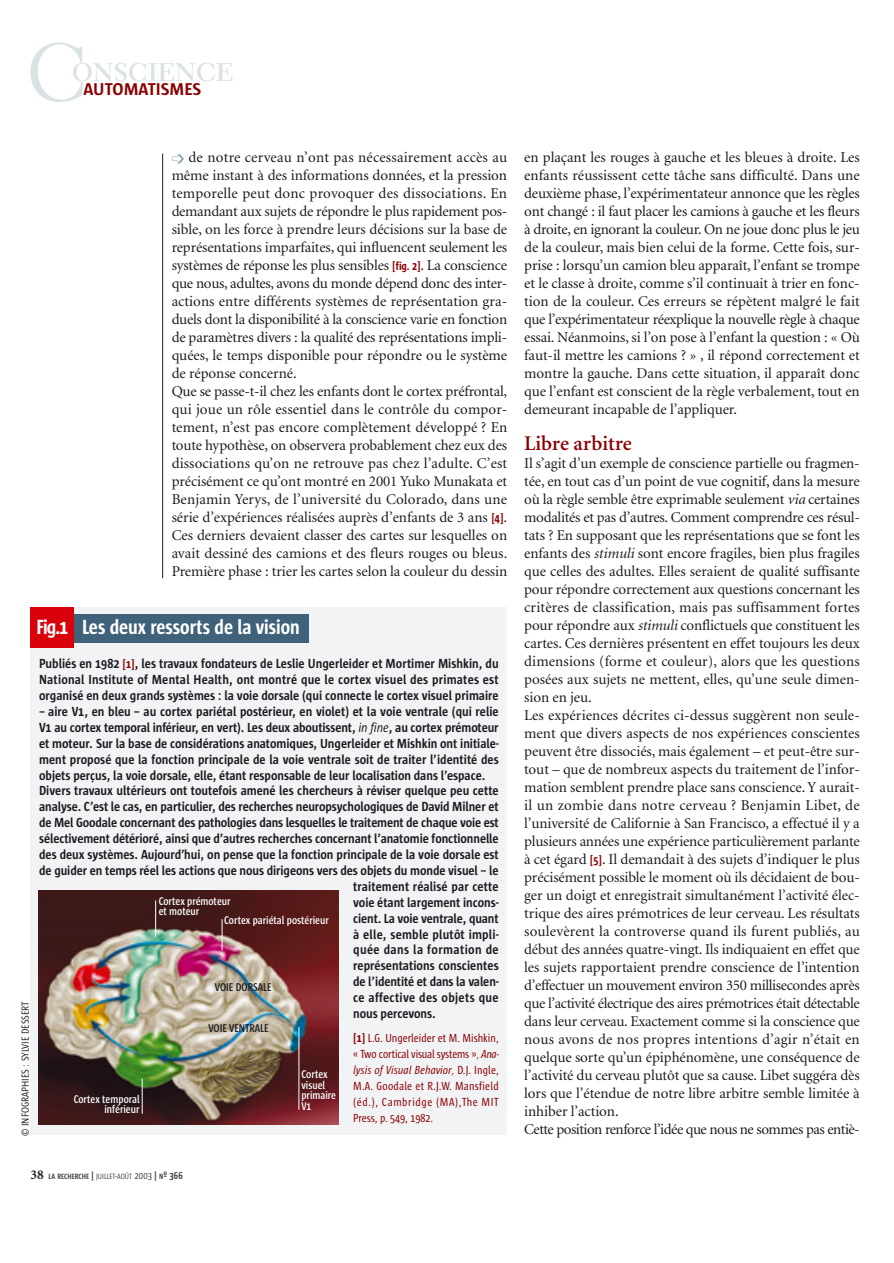
<style>
.page{position:relative;width:894px;height:1263px;background:#fff}
.page>*{position:absolute;margin:0;border:0;box-sizing:border-box;transform-origin:0 0}
.t1{font:81px "Electra LH";color:#dbe2e5}
.t2{font:700 25.5px "Electra LH";letter-spacing:.01em;color:#dbe2e5}
.t3{font:700 21px "Sun Cd";color:#fff}
.t4{font:600 21px "Minion";color:#8b0002}
.t5{font:700 17.55px "Sun";color:#8b0002}
.t6{font:15px/18px "Minion";letter-spacing:-.005em;color:#1b1c20}
.t7{font:700 13.5px/15.9px "Sun";letter-spacing:-.005em;color:#1b1c20;text-align:justify;scale:.9 1}
.t8{font:700 13.5px "Sun";letter-spacing:.015em;color:#1b1c20;scale:.9 1}
.t9{font:700 13.5px "Sun";letter-spacing:.025em;color:#1b1c20;scale:.9 1}
.t10{font:700 13.5px "Sun";letter-spacing:.03em;color:#1b1c20;scale:.9 1}
.t11{font:12px/15.9px "Sun Cd";letter-spacing:.02em;color:#8b0002;text-align:justify}
.t12{font:600 11.55px/10.8px "Sun Cd";color:#fff}
.t13{font:600 11.55px "Sun Cd";color:#1b1c20}
.t14{font:10.5px "Sun";color:#1b1c20;scale:.9 1}
.t15{font:700 7.8px "Sun Cd";color:#454b53}
.s1{font-family:"Sun Cd";font-weight:700;font-size:12px;color:#8b0002}
.s2{font-style:italic}
.s3{font-family:"Sun Cd";font-size:12px;color:#8b0002}
.s4{font-weight:400;font-style:italic}
.s5{font-weight:700}
.s6{font-weight:300}
.s7{font-weight:300;font-style:italic}
.s8{font-family:"Minion";font-size:13.5px;color:#1b1c20}
.s9{font-size:10.5px}
.s10{font-weight:400}
.s11{font-weight:400;font-size:10.5px}
</style>
<div class="page">
<hr style="left:162px;top:154px;width:1px;height:424px;background:#1b1c20">
<div style="left:31px;top:607px;width:476px;height:528px;background:#f1f3f4"></div>
<div style="left:74px;top:614px;width:235px;height:29px;background:#3f617a"></div>
<div style="left:31px;top:607px;width:43px;height:41px;background:#d9000b"></div>
<img style="left:39px;top:891px;width:299px;height:234px">
<hr style="left:155px;top:900px;width:1px;height:37px;background:#fff">
<hr style="left:222px;top:919px;width:1px;height:31px;background:#fff">
<hr style="left:142px;top:1079px;width:1px;height:35px;background:#fff">
<hr style="left:299px;top:1027px;width:1px;height:83px;background:#fff">
<h1 class="t1" style="left:27px;top:40px;width:63px">C</h1>
<h2 class="t2" style="left:72px;top:62px;width:163px">ONSCIENCE</h2>
<p class="t5" style="left:83px;top:82px;width:119px">AUTOMATISMES</p>
<p class="t14" style="left:21px;top:1136px;width:151px;rotate:-90deg">© INFOGRAPHIES : SYLVIE DESSERT</p>
<p class="t6" style="left:172px;top:149px;width:337px;text-indent:17px">de notre cerveau n’ont pas nécessairement accès au même instant à des informations données, et la pression temporelle peut donc provoquer des dissociations. En demandant aux sujets de répondre le plus rapidement pos&shy;sible, on les force à prendre leurs décisions sur la base de représentations imparfaites, qui influencent seulement les systèmes de réponse les plus sensibles <span class="s1">[fig. 2]</span>. La conscience que nous, adultes, avons du monde dépend donc des inter&shy;actions entre différents systèmes de représentation gra&shy;duels dont la disponibilité à la conscience varie en fonction de paramètres divers : la qualité des représentations impli&shy;quées, le temps disponible pour répondre ou le système de réponse concerné.<br>Que se passe-t-il chez les enfants dont le cortex préfrontal, qui joue un rôle essentiel dans le contrôle du compor&shy;tement, n’est pas encore complètement développé ? En toute hypothèse, on observera probablement chez eux des dissociations qu’on ne retrouve pas chez l’adulte. C’est précisément ce qu’ont montré en 2001 Yuko Munakata et Benjamin Yerys, de l’université du Colorado, dans une série d’expériences réalisées auprès d’enfants de 3 ans <span class="s1">[4]</span>.<br>Ces derniers devaient classer des cartes sur lesquelles on avait dessiné des camions et des fleurs rouges ou bleus.<br>Première phase : trier les cartes selon la couleur du dessin</p>
<p class="t6" style="left:524px;top:149px;width:337px;text-align:justify">en plaçant les rouges à gauche et les bleues à droite. Les enfants réussissent cette tâche sans difficulté. Dans une deuxième phase, l’expérimentateur annonce que les règles ont changé : il faut placer les camions à gauche et les fleurs à droite, en ignorant la couleur. On ne joue donc plus le jeu de la couleur, mais bien celui de la forme. Cette fois, sur&shy;prise : lorsqu’un camion bleu apparaît, l’enfant se trompe et le classe à droite, comme s’il continuait à trier en fonc&shy;tion de la couleur. Ces erreurs se répètent malgré le fait que l’expérimentateur réexplique la nouvelle règle à chaque essai. Néanmoins, si l’on pose à l’enfant la question : « Où faut-il mettre les camions ? » , il répond correctement et montre la gauche. Dans cette situation, il apparaît donc que l’enfant est conscient de la règle verbalement, tout en demeurant incapable de l’appliquer.</p>
<h3 class="t4" style="left:524px;top:435px;width:109px">Libre arbitre</h3>
<p class="t6" style="left:524px;top:455px;width:337px">Il s’agit d’un exemple de conscience partielle ou fragmen&shy;tée, en tout cas d’un point de vue cognitif, dans la mesure où la règle semble être exprimable seulement <span class="s2">via</span> certaines modalités et pas d’autres. Comment comprendre ces résul&shy;tats ? En supposant que les représentations que se font les enfants des <span class="s2">stimuli</span> sont encore fragiles, bien plus fragiles que celles des adultes. Elles seraient de qualité suffisante pour répondre correctement aux questions concernant les critères de classification, mais pas suffisamment fortes pour répondre aux <span class="s2">stimuli</span> conflictuels que constituent les cartes. Ces dernières présentent en effet toujours les deux dimensions (forme et couleur), alors que les questions posées aux sujets ne mettent, elles, qu’une seule dimen&shy;sion en jeu.<br>Les expériences décrites ci-dessus suggèrent non seule&shy;ment que divers aspects de nos expériences conscientes peuvent être dissociés, mais également – et peut-être sur&shy;tout – que de nombreux aspects du traitement de l’infor&shy;mation semblent prendre place sans conscience. Y aurait&shy;il un zombie dans notre cerveau ? Benjamin Libet, de l’université de Californie à San Francisco, a effectué il y a plusieurs années une expérience particulièrement parlante à cet égard <span class="s1">[5]</span>. Il demandait à des sujets d’indiquer le plus précisément possible le moment où ils décidaient de bou&shy;ger un doigt et enregistrait simultanément l’activité élec&shy;trique des aires prémotrices de leur cerveau. Les résultats soulevèrent la controverse quand ils furent publiés, au début des années quatre-vingt. Ils indiquaient en effet que les sujets rapportaient prendre conscience de l’intention d’effectuer un mouvement environ 350 millisecondes après que l’activité électrique des aires prémotrices était détectable dans leur cerveau. Exactement comme si la conscience que nous avons de nos propres intentions d’agir n’était en quelque sorte qu’un épiphénomène, une conséquence de l’activité du cerveau plutôt que sa cause. Libet suggéra dès lors que l’étendue de notre libre arbitre semble limitée à inhiber l’action.<br>Cette position renforce l’idée que nous ne sommes pas entiè-</p>
<h3 class="t3" style="left:37px;top:619px;width:265px">Fig.1 Les deux ressorts de la vision</h3>
<p class="t7" style="left:39px;top:657px;width:512px">Publiés en 1982 <span class="s3">[1]</span>, les travaux fondateurs de Leslie Ungerleider et Mortimer Mishkin, du National Institute of Mental Health, ont montré que le cortex visuel des primates est organisé en deux grands systèmes : la voie dorsale (qui connecte le cortex visuel primaire</p>
<p class="t7" style="left:39px;top:705px;width:512px">– aire V1, en bleu – au cortex pariétal postérieur, en violet) et la voie ventrale (qui relie</p>
<p class="t7" style="left:39px;top:721px;width:512px">V1 au cortex temporal inférieur, en vert). Les deux aboutissent, <span class="s4">in fine</span>, au cortex prémoteur</p>
<p class="t7" style="left:39px;top:737px;width:512px">et moteur. Sur la base de considérations anatomiques, Ungerleider et Mishkin ont initiale-</p>
<p class="t7" style="left:39px;top:752px;width:512px">ment proposé que la fonction principale de la voie ventrale soit de traiter l’identité des</p>
<p class="t7" style="left:39px;top:768px;width:497px">objets perçus, la voie dorsale, elle, étant responsable de leur localisation dans l’espace.</p>
<p class="t7" style="left:39px;top:784px;width:512px">Divers travaux ultérieurs ont toutefois amené les chercheurs à réviser quelque peu cette</p>
<p class="t7" style="left:39px;top:800px;width:512px">analyse. C’est le cas, en particulier, des recherches neuropsychologiques de David Milner et</p>
<p class="t7" style="left:39px;top:816px;width:512px">de Mel Goodale concernant des pathologies dans lesquelles le traitement de chaque voie est</p>
<p class="t7" style="left:39px;top:832px;width:512px">sélectivement détérioré, ainsi que d’autres recherches concernant l’anatomie fonctionnelle</p>
<p class="t7" style="left:39px;top:848px;width:512px">des deux systèmes. Aujourd’hui, on pense que la fonction principale de la voie dorsale est</p>
<p class="t7" style="left:39px;top:864px;width:512px">de guider en temps réel les actions que nous dirigeons vers des objets du monde visuel – le</p>
<p class="t7" style="left:353px;top:880px;width:163px">traitement réalisé par cette</p>
<p class="t7" style="left:353px;top:896px;width:163px">voie étant largement incons-</p>
<p class="t7" style="left:353px;top:911px;width:163px">cient. La voie ventrale, quant</p>
<p class="t8" style="left:353px;top:929px;width:163px">à elle, semble plutôt impli-</p>
<p class="t10" style="left:353px;top:945px;width:163px">quée dans la formation de</p>
<p class="t7" style="left:353px;top:959px;width:163px">représentations conscientes</p>
<p class="t7" style="left:353px;top:975px;width:163px">de l’identité et dans la valen-</p>
<p class="t9" style="left:353px;top:993px;width:163px">ce affective des objets que</p>
<p class="t7" style="left:353px;top:1007px;width:93px">nous percevons.</p>
<p class="t11" style="left:353px;top:1032px;width:147px"><span class="s5">[1]</span> L.G. Ungerleider et M. Mishkin, « Two cortical visual systems »<span class="s6">,</span> <span class="s2">Ana&shy;lysis of Visual Behavior</span><span class="s7">,</span> D.J. Ingle, M.A. Goodale et R.J.W. Mansfield (éd.), Cambridge (MA),The MIT Press, p. 549, 1982.</p>
<p class="t12" style="left:159px;top:898px;width:74px;line-height:9.9px">Cortex prémoteur et moteur</p>
<p class="t12" style="left:224px;top:916px;width:106px">Cortex pariétal postérieur</p>
<p class="t13" style="left:215px;top:983px;width:58px">VOIE DORSALE</p>
<p class="t13" style="left:208px;top:1024px;width:62px">VOIE VENTRALE</p>
<p class="t12" style="left:301px;top:1070px;width:36px">Cortex visuel primaire<br>V1</p>
<p class="t12" style="left:74px;top:1094px;width:67px;text-align:right">Cortex temporal inférieur</p>
<p class="t15" style="left:31px;top:1173px;width:154px"><span class="s8">38</span> LA RECHERCHE <span class="s9">|</span> <span class="s10">JUILLET</span><span class="s11">-</span><span class="s10">AOÛT</span> <span class="s11">2003</span> <span class="s9">|</span> N<span class="s9">º 366</span></p>
</div>
